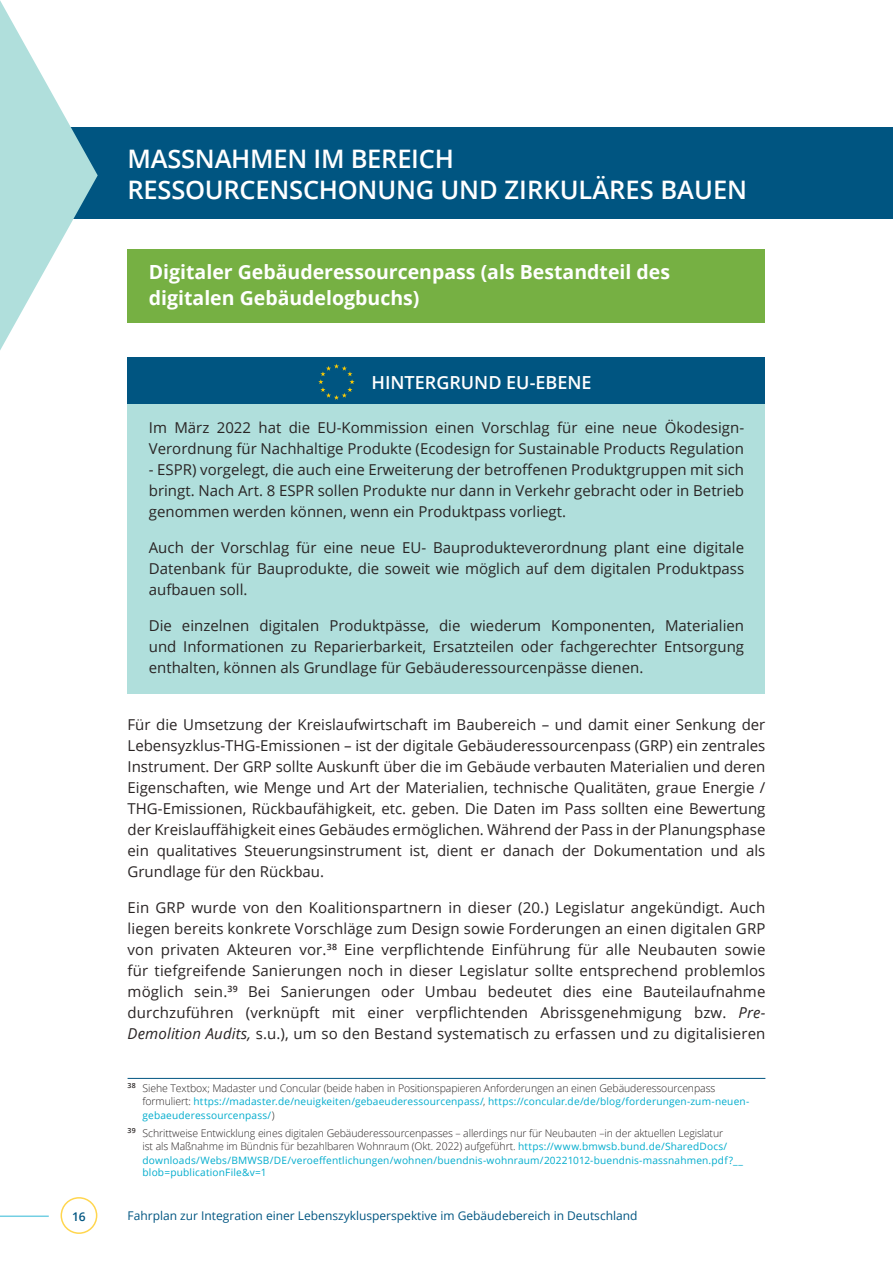
<style>
.page{position:relative;width:893px;height:1263px;background:#fff}
.page>*{position:absolute;margin:0;border:0;box-sizing:border-box;transform-origin:0 0}
.t1{font:600 25.5px/30.6px "Open Sans";letter-spacing:-.01em;color:#fff}
.t2{font:700 19.5px/25.5px "Open Sans";color:#fff}
.t3{font:600 18px "Open Sans";color:#fff}
.t4{font:15px/21px "Open Sans";color:#292424;text-align:justify}
.t5{font:12px "Open Sans";color:#005581}
.t6{font:600 12px "Open Sans";color:#005581}
.t7{font:300 10.5px/13.5px "Open Sans";letter-spacing:-.01em;color:#292424}
.t8{font:10.2px/13.5px "Open Sans";letter-spacing:.015em;color:#00accd}
.s1{font-style:italic}
.s2{font-weight:300;font-size:10.5px;color:#292424}
.s3{font-weight:400;font-size:10.2px;color:#00accd}
</style>
<div class="page">
<div style="left:61px;top:1197px;width:36px;height:37px;border:2px solid #ffd64f;border-radius:50%"></div>
<hr style="left:0;top:1215px;width:49px;height:2px;background:#73cfe3">
<div style="left:0;top:127px;width:893px;height:92px;background:#005581"></div>
<div style="left:128px;top:249px;width:637px;height:73px;background:#76b043"></div>
<div style="left:128px;top:358px;width:637px;height:56px;background:#005581"></div>
<div style="left:128px;top:404px;width:637px;height:133px;background:#b0dfdc"></div>
<div style="left:128px;top:524px;width:637px;height:91px;background:#b0dfdc"></div>
<div style="left:128px;top:602px;width:637px;height:91px;background:#b0dfdc"></div>
<svg style="left:318px;top:364px;width:37px;height:36px"></svg>
<hr style="left:128px;top:1078px;width:637px;height:1px;background:#005581">
<svg style="left:0;top:0;width:98px;height:350px"></svg>
<h1 class="t1" style="left:128px;top:143px;width:621px">MASSNAHMEN IM BEREICH<br>RESSOURCENSCHONUNG UND ZIRKULÄRES BAUEN</h1>
<h2 class="t2" style="left:149px;top:259px;width:523px">Digitaler Gebäuderessourcenpass (als Bestandteil des digitalen Gebäudelogbuchs)</h2>
<p class="t3" style="left:371px;top:370px;width:222px">HINTERGRUND EU-EBENE</p>
<p class="t4" style="left:149px;top:417px;width:597px">Im März 2022 hat die EU-Kommission einen Vorschlag für eine neue Ökodesign-<br>Verordnung für Nachhaltige Produkte (Ecodesign for Sustainable Products Regulation</p>
<p class="t4" style="left:149px;top:459px;width:597px">- ESPR) vorgelegt, die auch eine Erweiterung der betroffenen Produktgruppen mit sich bringt. Nach Art. 8 ESPR sollen Produkte nur dann in Verkehr gebracht oder in Betrieb genommen werden können, wenn ein Produktpass vorliegt.</p>
<p class="t4" style="left:149px;top:536px;width:597px">Auch der Vorschlag für eine neue EU- Bauprodukteverordnung plant eine digitale Datenbank für Bauprodukte, die soweit wie möglich auf dem digitalen Produktpass aufbauen soll.</p>
<p class="t4" style="left:149px;top:614px;width:597px">Die einzelnen digitalen Produktpässe, die wiederum Komponenten, Materialien und Informationen zu Reparierbarkeit, Ersatzteilen oder fachgerechter Entsorgung enthalten, können als Grundlage für Gebäuderessourcenpässe dienen.</p>
<p class="t4" style="left:128px;top:713px;width:639px">Für die Umsetzung der Kreislaufwirtschaft im Baubereich – und damit einer Senkung der Lebensyzklus-THG-Emissionen – ist der digitale Gebäuderessourcenpass (GRP) ein zentrales Instrument. Der GRP sollte Auskunft über die im Gebäude verbauten Materialien und deren Eigenschaften, wie Menge und Art der Materialien, technische Qualitäten, graue Energie / THG-Emissionen, Rückbaufähigkeit, etc. geben. Die Daten im Pass sollten eine Bewertung der Kreislauffähigkeit eines Gebäudes ermöglichen. Während der Pass in der Planungsphase ein qualitatives Steuerungsinstrument ist, dient er danach der Dokumentation und als Grundlage für den Rückbau.</p>
<p class="t4" style="left:128px;top:896px;width:639px">Ein GRP wurde von den Koalitionspartnern in dieser (20.) Legislatur angekündigt. Auch liegen bereits konkrete Vorschläge zum Design sowie Forderungen an einen digitalen GRP von privaten Akteuren vor.<sup>38</sup> Eine verpflichtende Einführung für alle Neubauten sowie für tiefgreifende Sanierungen noch in dieser Legislatur sollte entsprechend problemlos möglich sein.<sup>39</sup> Bei Sanierungen oder Umbau bedeutet dies eine Bauteilaufnahme durchzuführen (verknüpft mit einer verpflichtenden Abrissgenehmigung bzw. <span class="s1">Pre-Demolition Audits,</span> s.u.), um so den Bestand systematisch zu erfassen und zu digitalisieren</p>
<p class="t7" style="left:128px;top:1081px;width:589px"><sup>38</sup> Siehe Textbox; Madaster und Concular (beide haben in Positionspapieren Anforderungen an einen Gebäuderessourcenpass</p>
<p class="t8" style="left:143px;top:1095px;width:608px"><span class="s2">formuliert:</span> https://madaster.de/neuigkeiten/gebaeuderessourcenpass/<span class="s2">,</span> https://concular.de/de/blog/forderungen-zum-neuen&shy;gebaeuderessourcenpass/<span class="s2">)</span></p>
<p class="t7" style="left:143px;top:1126px;width:586px;text-indent:-15px"><sup>39</sup> Schrittweise Entwicklung eines digitalen Gebäuderessourcenpasses – allerdings nur für Neubauten –in der aktuellen Legislatur ist als Maßnahme im Bündnis für bezahlbaren Wohnraum (Okt. 2022) aufgeführt. <span class="s3">https://www.bmwsb.bund.de/SharedDocs/</span></p>
<p class="t8" style="left:143px;top:1153px;width:602px;line-height:12.1px">downloads/Webs/BMWSB/DE/veroeffentlichungen/wohnen/buendnis-wohnraum/20221012-buendnis-massnahmen.pdf?__ blob=publicationFile&amp;v=1</p>
<p class="t6" style="left:72px;top:1208px;width:15px">16</p>
<p class="t5" style="left:128px;top:1207px;width:511px">Fahrplan zur Integration einer Lebenszyklusperspektive im Gebäudebereich in Deutschland</p>
</div>
